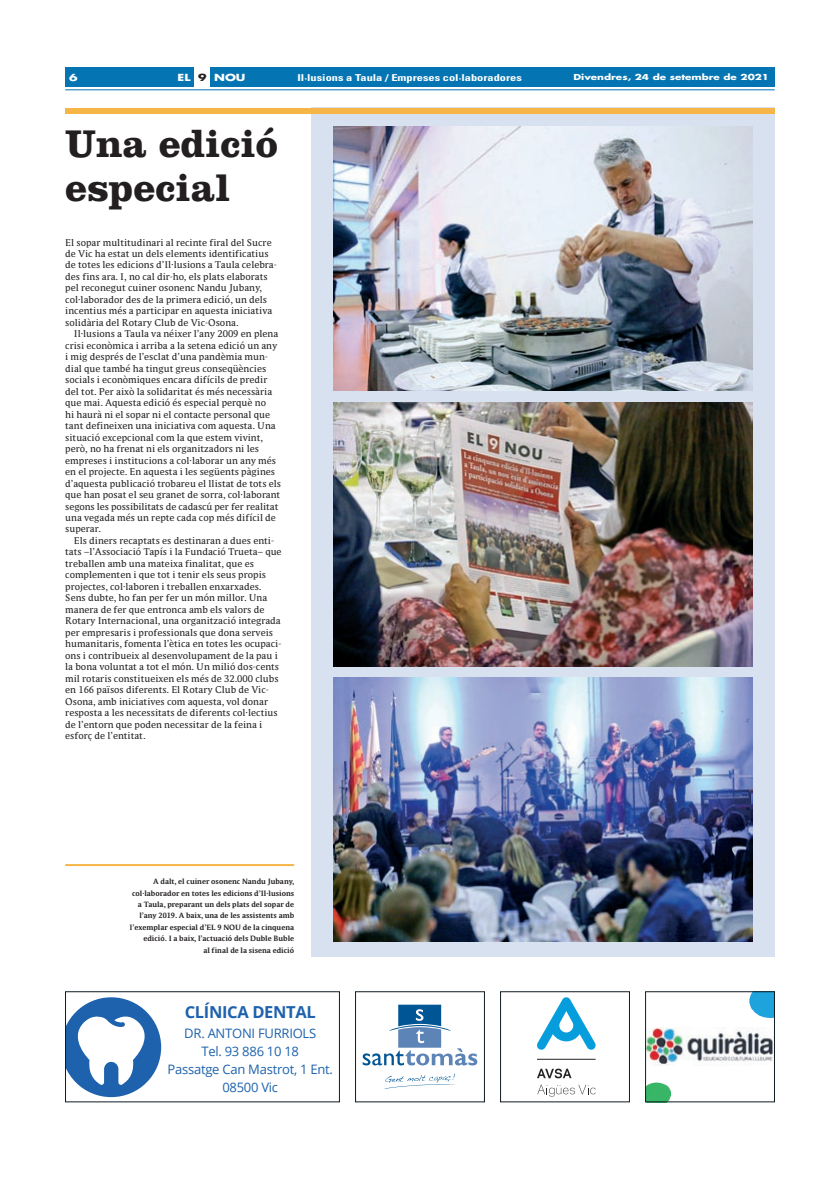
<style>
.page{position:relative;width:840px;height:1200px;background:#fff}
.page>*{position:absolute;margin:0;border:0;box-sizing:border-box;transform-origin:0 0}
.t1{font:700 40px/44px "Clarendon";color:#231f20}
.t2{font:700 16.5px "Open Sans";letter-spacing:-.02em;color:#1e62ad}
.t3{font:13px/18px "Open Sans";letter-spacing:-.02em;color:#1e62ad;text-align:center}
.t4{font:700 condensed 9.5px "Univers";color:#fff;scale:1.3 1}
.t5{font:700 9.5px "Futura";color:#fff;scale:1.3 1}
.t6{font:9px "Parable LF";color:#231f20}
.t7{font:700 8px "Futura";color:#fff;scale:1.3 1}
.t8{font:700 7px/11.4px "Parable LF";color:#231f20;text-align:right}
.s1{color:#231f20}
</style>
<div class="page">
<div style="left:65px;top:67px;width:709px;height:19px;background:#0475b2"></div>
<div style="left:194px;top:67px;width:16px;height:20px;background:#fff"></div>
<hr style="left:65px;top:90px;width:709px;height:1px;background:#0475b2">
<svg style="left:65px;top:108px;width:710px;height:11px"></svg>
<div style="left:310px;top:108px;width:464px;height:848px;background:#d7e1ef"></div>
<img style="left:333px;top:127px;width:418px;height:264px">
<img style="left:333px;top:402px;width:418px;height:264px">
<img style="left:333px;top:677px;width:418px;height:264px">
<svg style="left:67px;top:997px;width:94px;height:99px"></svg>
<div style="left:65px;top:991px;width:274px;height:110px;border:1px solid #0f1c22"></div>
<svg style="left:362px;top:1004px;width:115px;height:61px"></svg>
<svg style="left:385px;top:1073px;width:70px;height:15px"></svg>
<div style="left:355px;top:991px;width:129px;height:110px;border:1px solid #0f1c22"></div>
<svg style="left:537px;top:997px;width:59px;height:52px"></svg>
<svg style="left:537px;top:1068px;width:34px;height:10px"></svg>
<svg style="left:537px;top:1084px;width:58px;height:12px"></svg>
<hr style="left:536px;top:1058px;width:59px;height:1px;background:#262324">
<div style="left:500px;top:991px;width:129px;height:110px;border:1px solid #0f1c22"></div>
<img style="left:749px;top:993px;width:23px;height:24px">
<img style="left:647px;top:1082px;width:22px;height:17px">
<img style="left:647px;top:1027px;width:125px;height:38px">
<div style="left:645px;top:991px;width:129px;height:110px;border:1px solid #0f1c22"></div>
<div style="left:65px;top:108px;width:709px;height:5px;background:#f5b547"></div>
<hr style="left:65px;top:863px;width:229px;height:2px;background:#f5b547">
<p class="t5" style="left:69px;top:71px;width:8px">6</p>
<p class="t5" style="left:177px;top:71px;width:54px">EL <span class="s1">9</span> NOU</p>
<p class="t4" style="left:297px;top:72px;width:174px">Il·lusions a Taula / Empreses col·laboradores</p>
<p class="t7" style="left:573px;top:71px;width:152px">Divendres, 24 de setembre de 2021</p>
<p class="t1" style="left:65px;top:121px;width:214px">Una edició especial</p>
<p class="t6" style="left:65px;top:236px;width:208px">El sopar multitudinari al recinte firal del Sucre</p>
<p class="t6" style="left:65px;top:247px;width:205px">de Vic ha estat un dels elements identificatius</p>
<p class="t6" style="left:65px;top:259px;width:213px">de totes les edicions d’Il·lusions a Taula celebra-</p>
<p class="t6" style="left:65px;top:270px;width:204px">des fins ara. I, no cal dir-ho, els plats elaborats</p>
<p class="t6" style="left:65px;top:282px;width:198px">pel reconegut cuiner osonenc Nandu Jubany,</p>
<p class="t6" style="left:65px;top:293px;width:203px">col·laborador des de la primera edició, un dels</p>
<p class="t6" style="left:65px;top:305px;width:208px">incentius més a participar en aquesta iniciativa</p>
<p class="t6" style="left:65px;top:316px;width:175px">solidària del Rotary Club de Vic-Osona.</p>
<p class="t6" style="left:74px;top:328px;width:206px">Il·lusions a Taula va néixer l’any 2009 en plena</p>
<p class="t6" style="left:65px;top:339px;width:213px">crisi econòmica i arriba a la setena edició un any</p>
<p class="t6" style="left:65px;top:351px;width:204px">i mig després de l’esclat d’una pandèmia mun-</p>
<p class="t6" style="left:65px;top:362px;width:202px">dial que també ha tingut greus conseqüències</p>
<p class="t6" style="left:65px;top:374px;width:203px">socials i econòmiques encara difícils de predir</p>
<p class="t6" style="left:65px;top:385px;width:208px">del tot. Per això la solidaritat és més necessària</p>
<p class="t6" style="left:65px;top:397px;width:202px">que mai. Aquesta edició és especial perquè no</p>
<p class="t6" style="left:65px;top:408px;width:206px">hi haurà ni el sopar ni el contacte personal que</p>
<p class="t6" style="left:65px;top:419px;width:212px">tant defineixen una iniciativa com aquesta. Una</p>
<p class="t6" style="left:65px;top:431px;width:199px">situació excepcional com la que estem vivint,</p>
<p class="t6" style="left:65px;top:442px;width:195px">però, no ha frenat ni els organitzadors ni les</p>
<p class="t6" style="left:65px;top:454px;width:212px">empreses i institucions a col·laborar un any més</p>
<p class="t6" style="left:65px;top:465px;width:211px">en el projecte. En aquesta i les següents pàgines</p>
<p class="t6" style="left:65px;top:477px;width:217px">d’aquesta publicació trobareu el llistat de tots els</p>
<p class="t6" style="left:65px;top:488px;width:216px">que han posat el seu granet de sorra, col·laborant</p>
<p class="t6" style="left:65px;top:500px;width:214px">segons les possibilitats de cadascú per fer realitat</p>
<p class="t6" style="left:65px;top:511px;width:212px">una vegada més un repte cada cop més difícil de</p>
<p class="t6" style="left:65px;top:523px;width:37px">superar.</p>
<p class="t6" style="left:74px;top:534px;width:202px">Els diners recaptats es destinaran a dues enti-</p>
<p class="t6" style="left:65px;top:546px;width:218px">tats –l’Associació Tapís i la Fundació Trueta– que</p>
<p class="t6" style="left:65px;top:557px;width:190px">treballen amb una mateixa finalitat, que es</p>
<p class="t6" style="left:65px;top:569px;width:202px">complementen i que tot i tenir els seus propis</p>
<p class="t6" style="left:65px;top:580px;width:197px">projectes, col·laboren i treballen enxarxades.</p>
<p class="t6" style="left:65px;top:591px;width:203px">Sens dubte, ho fan per fer un món millor. Una</p>
<p class="t6" style="left:65px;top:603px;width:200px">manera de fer que entronca amb els valors de</p>
<p class="t6" style="left:65px;top:614px;width:217px">Rotary Internacional, una organització integrada</p>
<p class="t6" style="left:65px;top:626px;width:209px">per empresaris i professionals que dona serveis</p>
<p class="t6" style="left:65px;top:637px;width:217px">humanitaris, fomenta l’ètica en totes les ocupaci-</p>
<p class="t6" style="left:65px;top:649px;width:214px">ons i contribueix al desenvolupament de la pau i</p>
<p class="t6" style="left:65px;top:660px;width:215px">la bona voluntat a tot el món. Un milió dos-cents</p>
<p class="t6" style="left:65px;top:672px;width:215px">mil rotaris constitueixen els més de 32.000 clubs</p>
<p class="t6" style="left:65px;top:683px;width:205px">en 166 països diferents. El Rotary Club de Vic-</p>
<p class="t6" style="left:65px;top:695px;width:204px">Osona, amb iniciatives com aquesta, vol donar</p>
<p class="t6" style="left:65px;top:706px;width:214px">resposta a les necessitats de diferents col·lectius</p>
<p class="t6" style="left:65px;top:718px;width:198px">de l’entorn que poden necessitar de la feina i</p>
<p class="t6" style="left:65px;top:729px;width:82px">esforç de l’entitat.</p>
<p class="t8" style="left:130px;top:875px;width:166px">A dalt, el cuiner osonenc Nandu Jubany, col·laborador en totes les edicions d’Il·lusions a Taula, preparant un dels plats del sopar de l’any 2019. A baix, una de les assistents amb l’exemplar especial d’EL 9 NOU de la cinquena edició. I a baix, l’actuació dels Duble Buble<br>al final de la sisena edició</p>
<p class="t2" style="left:185px;top:1000px;width:133px">CLÍNICA DENTAL</p>
<p class="t3" style="left:167px;top:1023px;width:167px">DR. ANTONI FURRIOLS<br>Tel. 93 886 10 18<br>Passatge Can Mastrot, 1 Ent.<br>08500 Vic</p>
</div>
